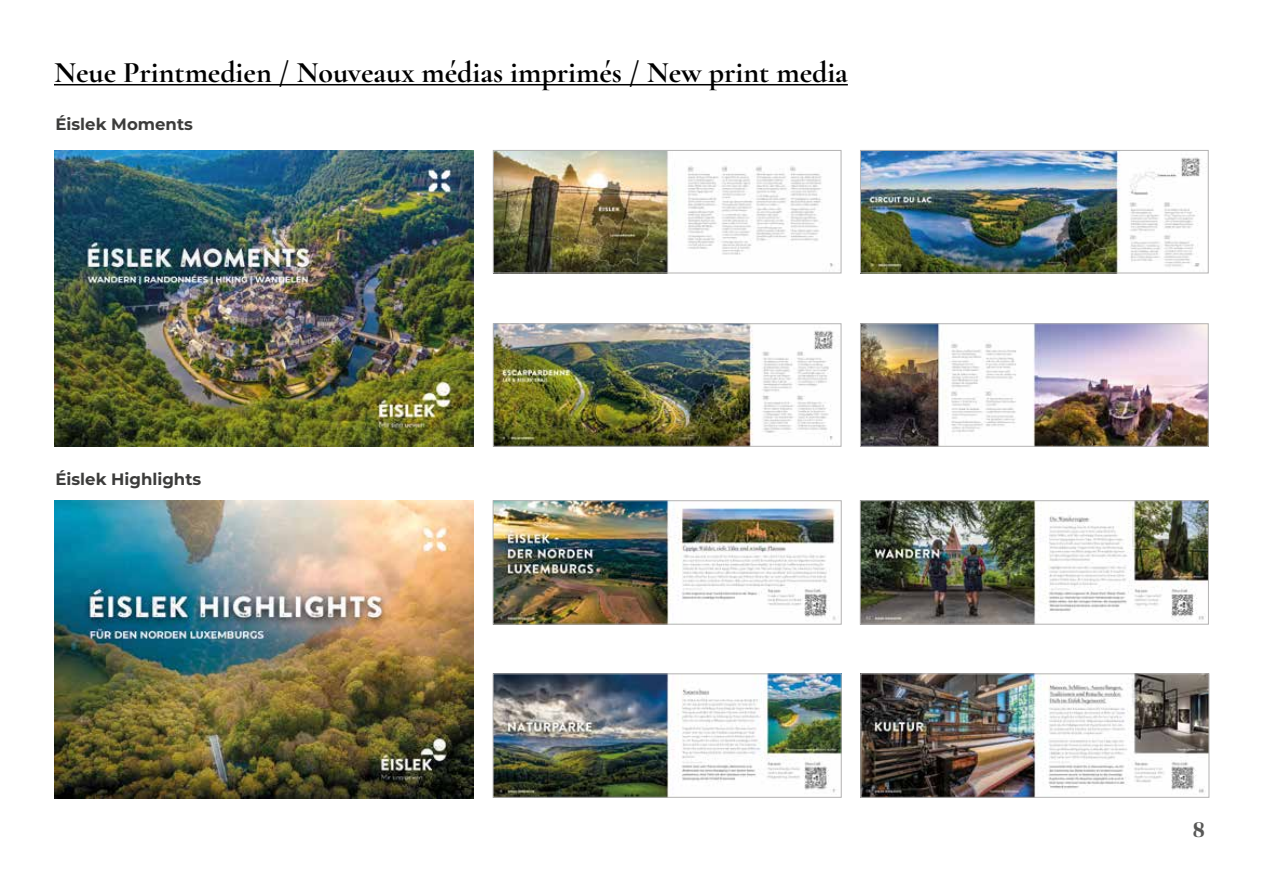
<style>
.page{position:relative;width:1263px;height:893px;background:#fff}
.page>*{position:absolute;margin:0;border:0;box-sizing:border-box;transform-origin:0 0}
.t1{font:700 30px "Cormorant Garamond";color:#000}
.t2{font:700 22.5px "Felis";color:#575756}
.t3{font:700 16.5px "Montserrat";color:#3c3c3b}
</style>
<div class="page">
<img style="left:54px;top:150px;width:420px;height:296px">
<img style="left:495px;top:152px;width:338px;height:119px">
<div style="left:493px;top:150px;width:348px;height:123px;border:1px solid #b3b2b2"></div>
<img style="left:495px;top:326px;width:339px;height:118px">
<div style="left:493px;top:324px;width:348px;height:122px;border:1px solid #b3b2b2"></div>
<img style="left:862px;top:326px;width:344px;height:118px">
<div style="left:860px;top:324px;width:348px;height:122px;border:1px solid #b3b2b2"></div>
<img style="left:862px;top:152px;width:339px;height:119px">
<div style="left:860px;top:150px;width:348px;height:123px;border:1px solid #b3b2b2"></div>
<hr style="left:54px;top:84px;width:794px;height:1px;background:#000">
<img style="left:54px;top:501px;width:420px;height:297px">
<img style="left:863px;top:676px;width:344px;height:119px">
<div style="left:861px;top:674px;width:348px;height:123px;border:1px solid #b3b2b2"></div>
<img style="left:495px;top:502px;width:341px;height:120px">
<div style="left:493px;top:500px;width:348px;height:124px;border:1px solid #b3b2b2"></div>
<img style="left:495px;top:676px;width:344px;height:119px">
<div style="left:493px;top:674px;width:348px;height:123px;border:1px solid #b3b2b2"></div>
<img style="left:862px;top:502px;width:344px;height:120px">
<div style="left:860px;top:500px;width:348px;height:124px;border:1px solid #b3b2b2"></div>
<p class="t1" style="left:54px;top:53px;width:795px">Neue Printmedien / Nouveaux médias imprimés / New print media</p>
<p class="t3" style="left:56px;top:112px;width:139px">Éislek Moments</p>
<p class="t3" style="left:56px;top:467px;width:147px">Éislek Highlights</p>
<p class="t2" style="left:1192px;top:818px;width:14px">8</p>
</div>
